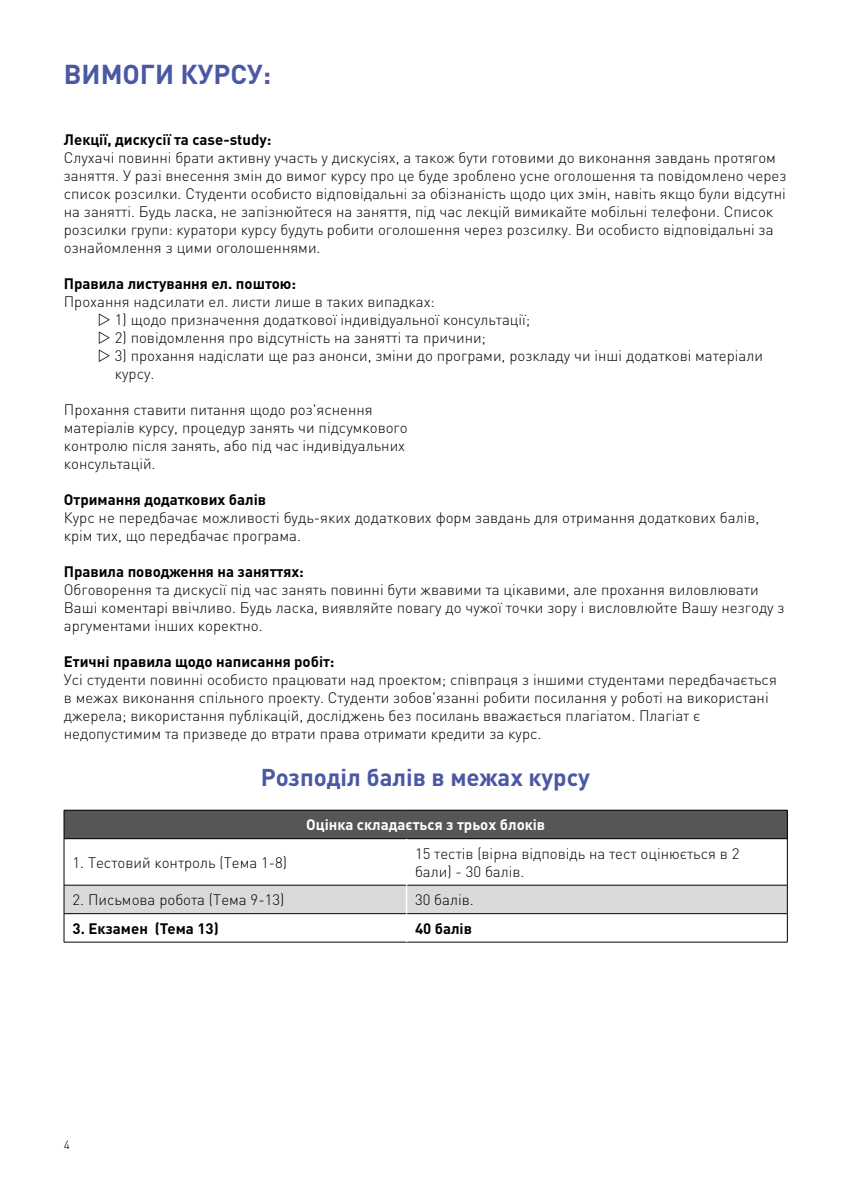
<style>
.page{position:relative;width:851px;height:1191px;background:#fff}
.page>*{position:absolute;margin:0;border:0;box-sizing:border-box;transform-origin:0 0}
.t1{font:700 27px "DIN Pro";color:#4b58a4}
.t2{font:700 24px "DIN Pro";color:#4b58a4}
.t3{font:300 15px/18px "DIN Pro";color:#000}
.t4{font:700 15px "DIN Pro";color:#000}
.t5{font:700 15px "DIN Pro";color:#fff}
.t6{font:300 12px "DIN Pro";color:#000}
</style>
<div class="page">
<div style="left:64px;top:810px;width:723px;height:28px;background:#565656"></div>
<hr style="left:64px;top:810px;width:342px;height:1px;background:#000">
<svg style="left:64px;top:810px;width:1px;height:28px"></svg>
<hr style="left:406px;top:810px;width:381px;height:1px;background:#000">
<svg style="left:787px;top:810px;width:1px;height:28px"></svg>
<hr style="left:64px;top:838px;width:342px;height:1px;background:#000">
<hr style="left:64px;top:839px;width:1px;height:46px;background:#000">
<hr style="left:406px;top:838px;width:381px;height:1px;background:#000">
<hr style="left:787px;top:839px;width:1px;height:46px;background:#000">
<hr style="left:64px;top:942px;width:342px;height:1px;background:#000">
<hr style="left:406px;top:942px;width:381px;height:1px;background:#000">
<svg style="left:64px;top:885px;width:724px;height:57px"></svg>
<h1 class="t1" style="left:64px;top:56px;width:209px">Вимоги курсу:</h1>
<p class="t4" style="left:64px;top:129px;width:209px">Лекції, дискусії та case-study:</p>
<p class="t3" style="left:64px;top:148px;width:724px">Слухачі повинні брати активну участь у дискусіях, а також бути готовими до виконання завдань протягом заняття. У разі внесення змін до вимог курсу про це буде зроблено усне оголошення та повідомлено через список розсилки. Студенти особисто відповідальні за обізнаність щодо цих змін, навіть якщо були відсутні на занятті. Будь ласка, не запізнюйтеся на заняття, під час лекцій вимикайте мобільні телефони. Список розсилки групи: куратори курсу будуть робити оголошення через розсилку. Ви особисто відповідальні за ознайомлення з цими оголошеннями.</p>
<p class="t4" style="left:64px;top:273px;width:234px">Правила листування ел. поштою:</p>
<p class="t3" style="left:64px;top:292px;width:372px">Прохання надсилати ел. листи лише в таких випадках:</p>
<p class="t3" style="left:115px;top:310px;width:417px">1) щодо призначення додаткової індивідуальної консультації;</p>
<p class="t3" style="left:115px;top:328px;width:372px">2) повідомлення про відсутність на занятті та причини;</p>
<p class="t3" style="left:115px;top:346px;width:649px">3) прохання надіслати ще раз анонси, зміни до програми, розкладу чи інші додаткові матеріали курсу.</p>
<p class="t3" style="left:64px;top:400px;width:345px">Прохання ставити питання щодо роз'яснення матеріалів курсу, процедур занять чи підсумкового контролю після занять, або під час індивідуальних консультацій.</p>
<p class="t4" style="left:64px;top:489px;width:204px">Отримання додаткових балів</p>
<p class="t3" style="left:64px;top:508px;width:696px">Курс не передбачає можливості будь-яких додаткових форм завдань для отримання додаткових балів, крім тих, що передбачає програма.</p>
<p class="t4" style="left:64px;top:561px;width:241px">Правила поводження на заняттях:</p>
<p class="t3" style="left:64px;top:580px;width:722px">Обговорення та дискусії під час занять повинні бути жвавими та цікавими, але прохання виловлювати<br>Ваші коментарі ввічливо. Будь ласка, виявляйте повагу до чужої точки зору і висловлюйте Вашу незгоду з аргументами інших коректно.</p>
<p class="t4" style="left:64px;top:651px;width:272px">Етичні правила щодо написання робіт:</p>
<p class="t3" style="left:64px;top:670px;width:714px">Усі студенти повинні особисто працювати над проектом; співпраця з іншими студентами передбачається в межах виконання спільного проекту. Студенти зобов'язанні робити посилання у роботі на використані джерела; використання публікацій, досліджень без посилань вважається плагіатом. Плагіат є недопустимим та призведе до втрати права отримати кредити за курс.</p>
<h2 class="t2" style="left:261px;top:761px;width:331px">Розподіл балів в межах курсу</h2>
<p class="t5" style="left:306px;top:814px;width:240px">Оцінка складається з трьох блоків</p>
<p class="t3" style="left:72px;top:852px;width:216px">1. Тестовий контроль (Тема 1-8)</p>
<p class="t3" style="left:415px;top:843px;width:326px">15 тестів (вірна відповідь на тест оцінюється в 2 бали) - 30 балів.</p>
<p class="t3" style="left:72px;top:890px;width:213px">2. Письмова робота (Тема 9-13)</p>
<p class="t3" style="left:415px;top:890px;width:60px">30 балів.</p>
<p class="t4" style="left:72px;top:918px;width:148px">3. Екзамен (Тема 13)</p>
<p class="t4" style="left:415px;top:918px;width:58px">40 балів</p>
<p class="t6" style="left:64px;top:1136px;width:8px">4</p>
</div>
